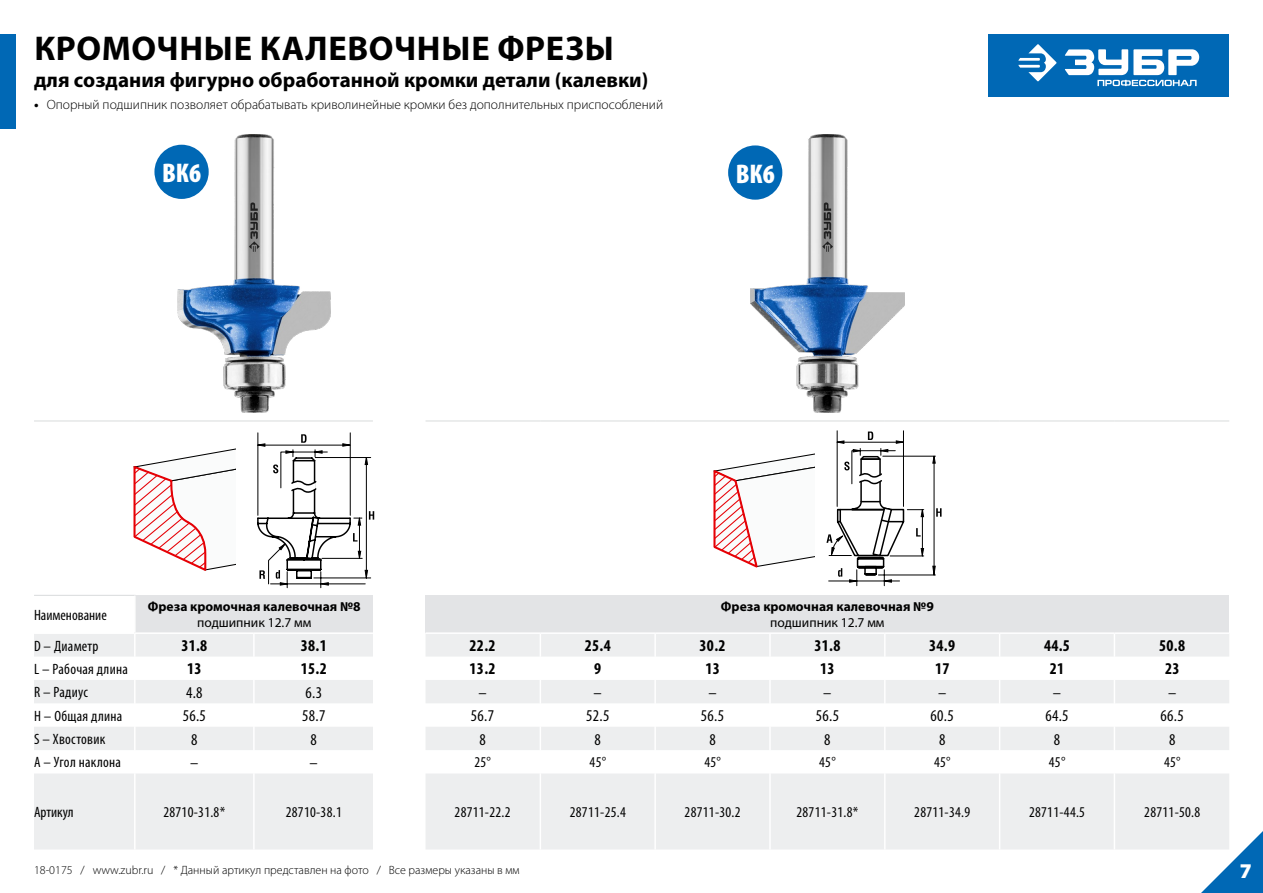
<style>
.page{position:relative;width:1263px;height:893px;background:#fff}
.page>*{position:absolute;margin:0;border:0;box-sizing:border-box;transform-origin:0 0}
.t1{font:700 34.5px "Myriad Pro";letter-spacing:.02em;color:#000}
.t2{font:900 condensed 27.15px "Myriad Pro";color:#fff}
.t3{font:700 21px "Myriad Pro";color:#000}
.t4{font:900 21px "Myriad Pro";color:#fff}
.t5{font:condensed 16.5px "Myriad Pro";letter-spacing:.02em;color:#000}
.t6{font:700 condensed 16.5px "Myriad Pro";letter-spacing:.02em;color:#000}
.t7{font:condensed 15px "Myriad Pro";letter-spacing:.02em;color:#000}
.t8{font:condensed 15px "Myriad Pro";color:#000}
.t9{font:300 13.5px "Myriad Pro";color:#000}
.t10{font:700 13.5px "Myriad Pro";color:#000}
.t11{font:13.5px "Myriad Pro";color:#000}
.t12{font:300 12px "Myriad Pro";color:#000}
.s1{font-weight:700}
</style>
<div class="page">
<div style="left:989px;top:34px;width:240px;height:62px;background:#0068b5"></div>
<svg style="left:1018px;top:44px;width:39px;height:37px"></svg>
<svg style="left:1065px;top:49px;width:134px;height:37px"></svg>
<svg style="left:1201px;top:831px;width:62px;height:62px"></svg>
<div style="left:135px;top:595px;width:238px;height:38px;background:#e3e4e6"></div>
<div style="left:34px;top:634px;width:339px;height:23px;background:#edeeef"></div>
<div style="left:34px;top:680px;width:339px;height:23px;background:#edeeef"></div>
<div style="left:34px;top:727px;width:339px;height:23px;background:#edeeef"></div>
<div style="left:34px;top:774px;width:339px;height:75px;background:#edeeef"></div>
<hr style="left:34px;top:421px;width:101px;height:1px;background:#d8dbdc">
<hr style="left:135px;top:421px;width:119px;height:1px;background:#d8dbdc">
<hr style="left:254px;top:421px;width:119px;height:1px;background:#d8dbdc">
<hr style="left:34px;top:595px;width:102px;height:1px;background:#d8dbdc">
<hr style="left:134px;top:595px;width:2px;height:37px;background:#fff">
<hr style="left:134px;top:634px;width:2px;height:23px;background:#fff">
<hr style="left:253px;top:634px;width:2px;height:23px;background:#fff">
<hr style="left:134px;top:680px;width:2px;height:23px;background:#fff">
<hr style="left:253px;top:680px;width:2px;height:23px;background:#fff">
<hr style="left:134px;top:727px;width:2px;height:23px;background:#fff">
<hr style="left:253px;top:727px;width:2px;height:23px;background:#fff">
<hr style="left:134px;top:773px;width:2px;height:76px;background:#fff">
<hr style="left:253px;top:773px;width:2px;height:76px;background:#fff">
<hr style="left:135px;top:632px;width:119px;height:2px;background:#fff">
<hr style="left:254px;top:632px;width:119px;height:2px;background:#fff">
<img style="left:177px;top:135px;width:153px;height:277px">
<svg style="left:133px;top:448px;width:102px;height:123px"></svg>
<svg style="left:257px;top:432px;width:117px;height:156px"></svg>
<div style="left:425px;top:595px;width:804px;height:38px;background:#e3e4e6"></div>
<div style="left:426px;top:774px;width:803px;height:75px;background:#edeeef"></div>
<hr style="left:425px;top:421px;width:115px;height:1px;background:#d8dbdc">
<hr style="left:540px;top:421px;width:115px;height:1px;background:#d8dbdc">
<hr style="left:655px;top:421px;width:115px;height:1px;background:#d8dbdc">
<hr style="left:770px;top:421px;width:115px;height:1px;background:#d8dbdc">
<hr style="left:885px;top:421px;width:115px;height:1px;background:#d8dbdc">
<hr style="left:1000px;top:421px;width:114px;height:1px;background:#d8dbdc">
<hr style="left:1114px;top:421px;width:115px;height:1px;background:#d8dbdc">
<svg style="left:426px;top:634px;width:803px;height:116px"></svg>
<hr style="left:540px;top:773px;width:1px;height:76px;background:#fff">
<hr style="left:654px;top:773px;width:2px;height:76px;background:#fff">
<hr style="left:769px;top:773px;width:2px;height:76px;background:#fff">
<hr style="left:884px;top:773px;width:1px;height:76px;background:#fff">
<hr style="left:999px;top:773px;width:1px;height:76px;background:#fff">
<hr style="left:1114px;top:773px;width:1px;height:76px;background:#fff">
<hr style="left:425px;top:632px;width:115px;height:2px;background:#fff">
<hr style="left:540px;top:632px;width:115px;height:2px;background:#fff">
<hr style="left:655px;top:632px;width:115px;height:2px;background:#fff">
<hr style="left:770px;top:632px;width:115px;height:2px;background:#fff">
<hr style="left:885px;top:632px;width:115px;height:2px;background:#fff">
<hr style="left:1000px;top:632px;width:114px;height:2px;background:#fff">
<hr style="left:1114px;top:632px;width:115px;height:2px;background:#fff">
<img style="left:750px;top:135px;width:154px;height:277px">
<svg style="left:713px;top:453px;width:102px;height:115px"></svg>
<svg style="left:826px;top:430px;width:115px;height:156px"></svg>
<div style="left:154px;top:145px;width:55px;height:54px;background:#0068b5;border-radius:50%"></div>
<div style="left:728px;top:145px;width:54px;height:55px;background:#0068b5;border-radius:50%"></div>
<div style="left:0;top:34px;width:16px;height:95px;background:#0068b5"></div>
<h1 class="t1" style="left:34px;top:26px;width:581px">КРОМОЧНЫЕ КАЛЕВОЧНЫЕ ФРЕЗЫ</h1>
<p class="t9" style="left:34px;top:96px;width:631px"><span class="s1">•</span> Опорный подшипник позволяет обрабатывать криволинейные кромки без дополнительных приспособлений</p>
<h3 class="t3" style="left:34px;top:66px;width:616px">для создания фигурно обработанной кромки детали (калевки)</h3>
<h2 class="t2" style="left:162px;top:158px;width:40px">ВК6</h2>
<h2 class="t2" style="left:736px;top:159px;width:40px">ВК6</h2>
<p class="t8" style="left:34px;top:606px;width:74px">Наименование</p>
<p class="t10" style="left:148px;top:597px;width:214px">Фреза кромочная калевочная №8</p>
<p class="t11" style="left:197px;top:614px;width:116px">подшипник 12.7 мм</p>
<p class="t7" style="left:34px;top:637px;width:66px">D – Диаметр</p>
<p class="t6" style="left:181px;top:636px;width:27px">31.8</p>
<p class="t6" style="left:301px;top:636px;width:27px">38.1</p>
<p class="t7" style="left:34px;top:660px;width:95px">L – Рабочая длина</p>
<p class="t6" style="left:187px;top:659px;width:16px">13</p>
<p class="t6" style="left:301px;top:659px;width:27px">15.2</p>
<p class="t7" style="left:34px;top:683px;width:55px">R – Радиус</p>
<p class="t5" style="left:186px;top:682px;width:18px">4.8</p>
<p class="t5" style="left:305px;top:682px;width:18px">6.3</p>
<p class="t7" style="left:34px;top:707px;width:90px">H – Общая длина</p>
<p class="t5" style="left:183px;top:706px;width:25px">56.5</p>
<p class="t5" style="left:302px;top:706px;width:25px">58.7</p>
<p class="t7" style="left:34px;top:730px;width:73px">S – Хвостовик</p>
<p class="t5" style="left:191px;top:729px;width:8px">8</p>
<p class="t5" style="left:311px;top:729px;width:8px">8</p>
<p class="t7" style="left:34px;top:753px;width:88px">A – Угол наклона</p>
<p class="t5" style="left:190px;top:753px;width:10px">–</p>
<p class="t5" style="left:310px;top:753px;width:10px">–</p>
<p class="t8" style="left:34px;top:803px;width:41px">Артикул</p>
<p class="t7" style="left:163px;top:803px;width:63px">28710-31.8*</p>
<p class="t7" style="left:286px;top:803px;width:57px">28710-38.1</p>
<p class="t10" style="left:721px;top:597px;width:214px">Фреза кромочная калевочная №9</p>
<p class="t11" style="left:770px;top:614px;width:116px">подшипник 12.7 мм</p>
<p class="t6" style="left:470px;top:636px;width:27px">22.2</p>
<p class="t6" style="left:585px;top:636px;width:27px">25.4</p>
<p class="t6" style="left:700px;top:636px;width:27px">30.2</p>
<p class="t6" style="left:814px;top:636px;width:27px">31.8</p>
<p class="t6" style="left:929px;top:636px;width:27px">34.9</p>
<p class="t6" style="left:1044px;top:636px;width:27px">44.5</p>
<p class="t6" style="left:1159px;top:636px;width:27px">50.8</p>
<p class="t6" style="left:470px;top:659px;width:27px">13.2</p>
<p class="t6" style="left:594px;top:659px;width:9px">9</p>
<p class="t6" style="left:705px;top:659px;width:16px">13</p>
<p class="t6" style="left:820px;top:659px;width:16px">13</p>
<p class="t6" style="left:935px;top:659px;width:16px">17</p>
<p class="t6" style="left:1050px;top:659px;width:16px">21</p>
<p class="t6" style="left:1165px;top:659px;width:16px">23</p>
<p class="t5" style="left:478px;top:682px;width:10px">–</p>
<p class="t5" style="left:594px;top:682px;width:10px">–</p>
<p class="t5" style="left:708px;top:682px;width:10px">–</p>
<p class="t5" style="left:823px;top:682px;width:10px">–</p>
<p class="t5" style="left:938px;top:682px;width:10px">–</p>
<p class="t5" style="left:1053px;top:682px;width:10px">–</p>
<p class="t5" style="left:1168px;top:682px;width:10px">–</p>
<p class="t5" style="left:471px;top:706px;width:25px">56.7</p>
<p class="t5" style="left:586px;top:706px;width:25px">52.5</p>
<p class="t5" style="left:701px;top:706px;width:25px">56.5</p>
<p class="t5" style="left:816px;top:706px;width:25px">56.5</p>
<p class="t5" style="left:930px;top:706px;width:25px">60.5</p>
<p class="t5" style="left:1045px;top:706px;width:25px">64.5</p>
<p class="t5" style="left:1160px;top:706px;width:25px">66.5</p>
<p class="t5" style="left:479px;top:729px;width:8px">8</p>
<p class="t5" style="left:595px;top:729px;width:8px">8</p>
<p class="t5" style="left:709px;top:729px;width:8px">8</p>
<p class="t5" style="left:824px;top:729px;width:8px">8</p>
<p class="t5" style="left:939px;top:729px;width:8px">8</p>
<p class="t5" style="left:1054px;top:729px;width:8px">8</p>
<p class="t5" style="left:1169px;top:729px;width:8px">8</p>
<p class="t7" style="left:474px;top:753px;width:18px">25°</p>
<p class="t7" style="left:590px;top:753px;width:18px">45°</p>
<p class="t7" style="left:704px;top:753px;width:18px">45°</p>
<p class="t7" style="left:819px;top:753px;width:18px">45°</p>
<p class="t7" style="left:934px;top:753px;width:18px">45°</p>
<p class="t7" style="left:1049px;top:753px;width:18px">45°</p>
<p class="t7" style="left:1164px;top:753px;width:18px">45°</p>
<p class="t7" style="left:455px;top:803px;width:57px">28711-22.2</p>
<p class="t7" style="left:570px;top:803px;width:57px">28711-25.4</p>
<p class="t7" style="left:685px;top:803px;width:57px">28711-30.2</p>
<p class="t7" style="left:796px;top:803px;width:63px">28711-31.8*</p>
<p class="t7" style="left:914px;top:803px;width:57px">28711-34.9</p>
<p class="t7" style="left:1029px;top:803px;width:57px">28711-44.5</p>
<p class="t7" style="left:1144px;top:803px;width:57px">28711-50.8</p>
<p class="t12" style="left:34px;top:862px;width:487px">18-0175 / www.zubr.ru / * Данный артикул представлен на фото / Все размеры указаны в мм</p>
<h3 class="t4" style="left:1240px;top:856px;width:14px">7</h3>
</div>
